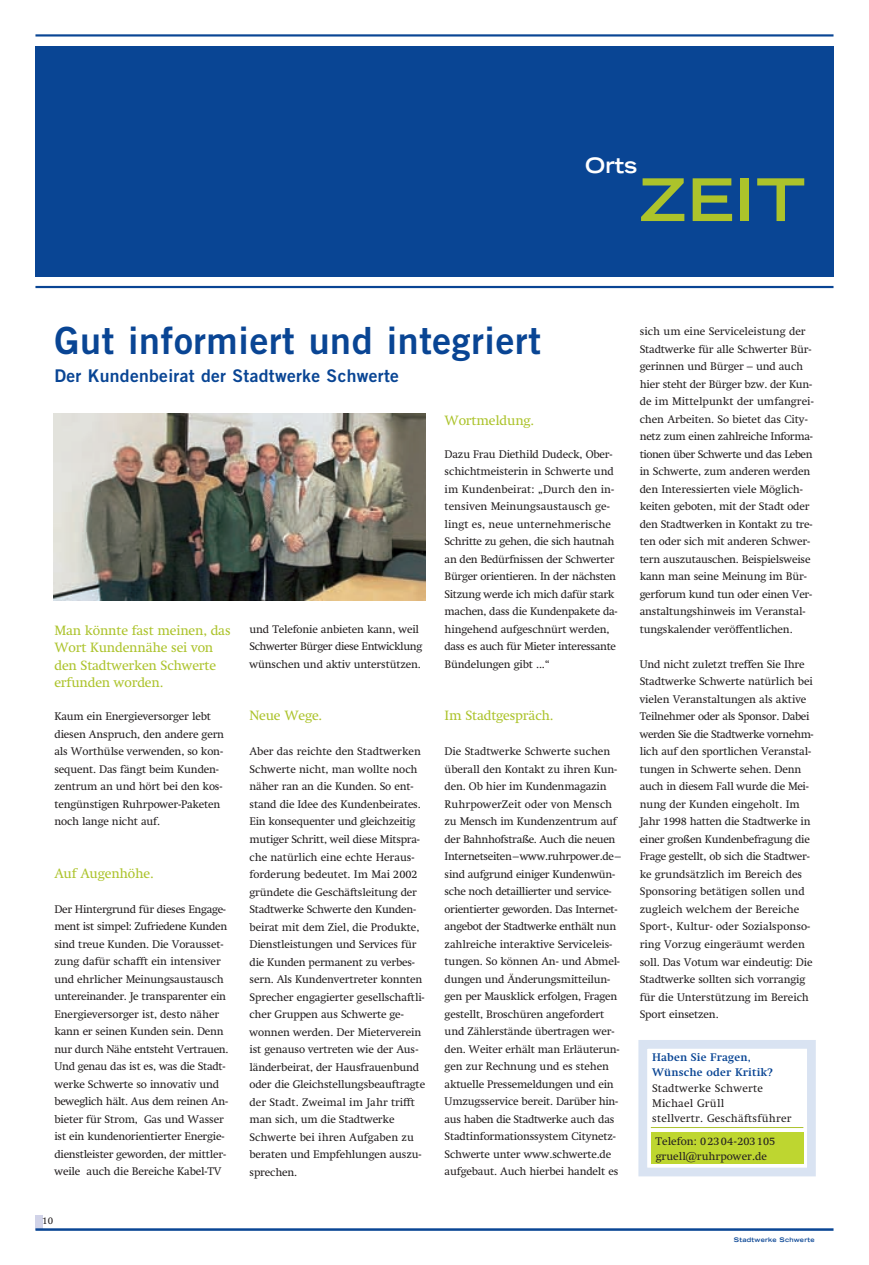
<style>
.page{position:relative;width:869px;height:1265px;background:#fff}
.page>*{position:absolute;margin:0;border:0;box-sizing:border-box;transform-origin:0 0}
.t1{font:700 expanded 58.75px "Trade Gothic LT Std";color:#acc32b}
.t2{font:37.5px "Trade Gothic Bold Two";letter-spacing:.02em;color:#094594}
.t3{font:700 expanded 21.25px "Trade Gothic LT Std";color:#fff}
.t4{font:17.5px "Trade Gothic Bold Two";letter-spacing:.02em;color:#094594}
.t5{font:13.75px/17.5px "Swift Com";letter-spacing:-.015em;color:#acc32b}
.t6{font:11.25px/17.5px "Swift Com";letter-spacing:-.015em;color:#231f20}
.t7{font:11.25px/15px "Swift Com";letter-spacing:.015em;color:#231f20}
.t8{font:700 11.25px/15px "Swift Com";letter-spacing:.015em;color:#094594}
.t9{font:10px "Swift Com";color:#231f20}
.t10{font:700 expanded 6.25px "Trade Gothic LT Std";letter-spacing:.035em;color:#094594}
</style>
<div class="page">
<hr style="left:35px;top:34px;width:798px;height:3px;background:#094594">
<hr style="left:35px;top:286px;width:798px;height:2px;background:#094594">
<div style="left:35px;top:46px;width:798px;height:230px;background:#094594"></div>
<div style="left:35px;top:1215px;width:8px;height:15px;background:#d1d3e8"></div>
<hr style="left:35px;top:1228px;width:798px;height:3px;background:#094594">
<div style="left:638px;top:1040px;width:177px;height:136px;border:9px solid #d9e3f2"></div>
<div style="left:650px;top:1132px;width:153px;height:32px;background:#bed630"></div>
<hr style="left:650px;top:1127px;width:153px;height:1px;background:#acc32b">
<img style="left:53px;top:414px;width:372px;height:186px">
<h3 class="t3" style="left:585px;top:157px;width:53px">Orts</h3>
<h1 class="t1" style="left:639px;top:178px;width:167px">ZEIT</h1>
<h2 class="t2" style="left:54px;top:327px;width:487px">Gut informiert und integriert</h2>
<h3 class="t4" style="left:54px;top:369px;width:346px">Der Kundenbeirat der Stadtwerke Schwerte</h3>
<p class="t5" style="left:54px;top:621px;width:178px">Man könnte fast meinen, das<br>Wort Kundennähe sei von den Stadtwerken Schwerte erfunden worden.</p>
<p class="t6" style="left:54px;top:708px;width:171px">Kaum ein Energieversorger lebt diesen Anspruch, den andere gern als Worthülse verwenden, so kon&shy;sequent. Das fängt beim Kunden&shy;zentrum an und hört bei den kos&shy;tengünstigen Ruhrpower-Paketen noch lange nicht auf.</p>
<p class="t5" style="left:54px;top:864px;width:101px">Auf Augenhöhe.</p>
<p class="t6" style="left:54px;top:900px;width:175px">Der Hintergrund für dieses Engage&shy;ment ist simpel: Zufriedene Kunden sind treue Kunden. Die Vorausset&shy;zung dafür schafft ein intensiver und ehrlicher Meinungsaustausch untereinander. Je transparenter ein Energieversorger ist, desto näher kann er seinen Kunden sein. Denn nur durch Nähe entsteht Vertrauen.<br>Und genau das ist es, was die Stadt&shy;werke Schwerte so innovativ und beweglich hält. Aus dem reinen An&shy;bieter für Strom, Gas und Wasser ist ein kundenorientierter Energie&shy;dienstleister geworden, der mittler&shy;weile auch die Bereiche Kabel-TV</p>
<p class="t9" style="left:42px;top:1215px;width:12px">10</p>
<p class="t6" style="left:249px;top:620px;width:174px">und Telefonie anbieten kann, weil<br>Schwerter Bürger diese Entwicklung wünschen und aktiv unterstützen.</p>
<p class="t5" style="left:249px;top:707px;width:74px">Neue Wege.</p>
<p class="t6" style="left:249px;top:743px;width:177px">Aber das reichte den Stadtwerken<br>Schwerte nicht, man wollte noch näher ran an die Kunden. So ent&shy;stand die Idee des Kundenbeirates.<br>Ein konsequenter und gleichzeitig mutiger Schritt, weil diese Mitspra&shy;che natürlich eine echte Heraus&shy;forderung bedeutet. Im Mai 2002 gründete die Geschäftsleitung der<br>Stadtwerke Schwerte den Kunden&shy;beirat mit dem Ziel, die Produkte,<br>Dienstleistungen und Services für die Kunden permanent zu verbes&shy;sern. Als Kundenvertreter konnten<br>Sprecher engagierter gesellschaftli&shy;cher Gruppen aus Schwerte ge&shy;wonnen werden. Der Mieterverein ist genauso vertreten wie der Aus&shy;länderbeirat, der Hausfrauenbund oder die Gleichstellungsbeauftragte der Stadt. Zweimal im Jahr trifft man sich, um die Stadtwerke<br>Schwerte bei ihren Aufgaben zu beraten und Empfehlungen auszu&shy;sprechen.</p>
<p class="t5" style="left:444px;top:411px;width:91px">Wortmeldung.</p>
<p class="t6" style="left:444px;top:445px;width:174px">Dazu Frau Diethild Dudeck, Ober&shy;schichtmeisterin in Schwerte und im Kundenbeirat: „Durch den in&shy;tensiven Meinungsaustausch ge&shy;lingt es, neue unternehmerische Schritte zu gehen, die sich hautnah an den Bedürfnissen der Schwerter Bürger orientieren. In der nächsten Sitzung werde ich mich dafür stark machen, dass die Kundenpakete da&shy;hingehend aufgeschnürt werden, dass es auch für Mieter interessante Bündelungen gibt ...“</p>
<p class="t5" style="left:444px;top:707px;width:110px">Im Stadtgespräch.</p>
<p class="t6" style="left:444px;top:743px;width:178px">Die Stadtwerke Schwerte suchen überall den Kontakt zu ihren Kun&shy;den. Ob hier im Kundenmagazin RuhrpowerZeit oder von Mensch zu Mensch im Kundenzentrum auf der Bahnhofstraße. Auch die neuen Internetseiten–www.ruhrpower.de– sind aufgrund einiger Kundenwün&shy;sche noch detaillierter und service&shy;orientierter geworden. Das Internet&shy;angebot der Stadtwerke enthält nun zahlreiche interaktive Serviceleis&shy;tungen. So können An- und Abmel&shy;dungen und Änderungsmitteilun&shy;gen per Mausklick erfolgen, Fragen gestellt, Broschüren angefordert und Zählerstände übertragen wer&shy;den. Weiter erhält man Erläuterun&shy;gen zur Rechnung und es stehen aktuelle Pressemeldungen und ein Umzugsservice bereit. Darüber hin&shy;aus haben die Stadtwerke auch das Stadtinformationssystem Citynetz-Schwerte unter www.schwerte.de aufgebaut. Auch hierbei handelt es</p>
<p class="t6" style="left:639px;top:323px;width:175px">sich um eine Serviceleistung der Stadtwerke für alle Schwerter Bür&shy;gerinnen und Bürger – und auch hier steht der Bürger bzw. der Kun&shy;de im Mittelpunkt der umfangrei&shy;chen Arbeiten. So bietet das City&shy;netz zum einen zahlreiche Informa&shy;tionen über Schwerte und das Leben in Schwerte, zum anderen werden den Interessierten viele Möglich&shy;keiten geboten, mit der Stadt oder den Stadtwerken in Kontakt zu tre&shy;ten oder sich mit anderen Schwer&shy;tern auszutauschen. Beispielsweise kann man seine Meinung im Bür&shy;gerforum kund tun oder einen Ver&shy;anstaltungshinweis im Veranstal&shy;tungskalender veröffentlichen.</p>
<p class="t6" style="left:639px;top:655px;width:175px">Und nicht zuletzt treffen Sie Ihre Stadtwerke Schwerte natürlich bei vielen Veranstaltungen als aktive Teilnehmer oder als Sponsor. Dabei werden Sie die Stadtwerke vornehm&shy;lich auf den sportlichen Veranstal&shy;tungen in Schwerte sehen. Denn auch in diesem Fall wurde die Mei&shy;nung der Kunden eingeholt. Im Jahr 1998 hatten die Stadtwerke in einer großen Kundenbefragung die Frage gestellt, ob sich die Stadtwer&shy;ke grundsätzlich im Bereich des Sponsoring betätigen sollen und zugleich welchem der Bereiche Sport-, Kultur- oder Sozialsponso&shy;ring Vorzug eingeräumt werden soll. Das Votum war eindeutig: Die Stadtwerke sollten sich vorrangig für die Unterstützung im Bereich Sport einsetzen.</p>
<p class="t8" style="left:651px;top:1049px;width:122px">Haben Sie Fragen,<br>Wünsche oder Kritik?</p>
<p class="t7" style="left:651px;top:1081px;width:141px">Stadtwerke Schwerte<br>Michael Grüll<br>stellvertr. Geschäftsführer</p>
<p class="t6" style="left:655px;top:1133px;width:121px;line-height:15px">Telefon: 02304-203105 gruell@ruhrpower.de</p>
<p class="t10" style="left:733px;top:1238px;width:82px">Stadtwerke Schwerte</p>
</div>
